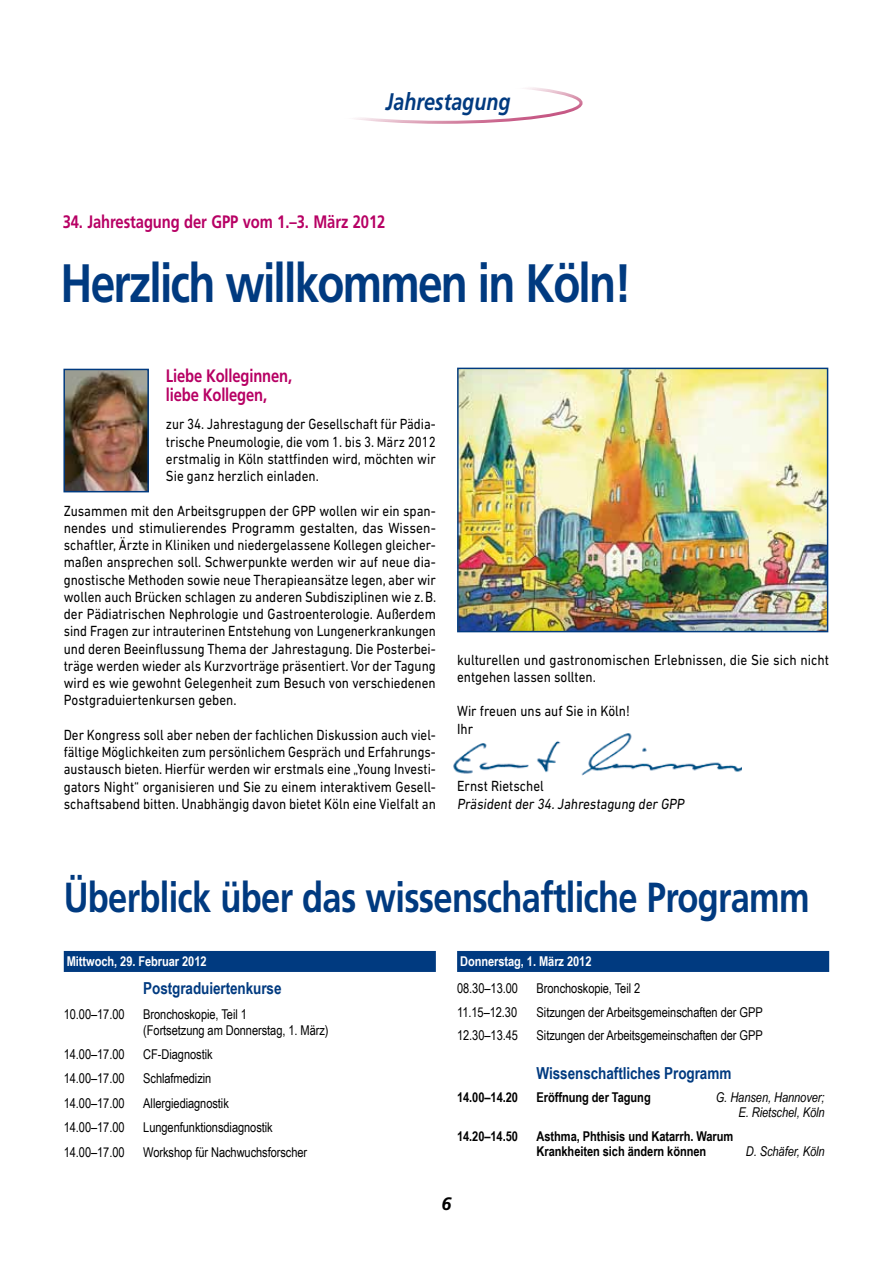
<style>
.page{position:relative;width:893px;height:1263px;background:#fff}
.page>*{position:absolute;margin:0;border:0;box-sizing:border-box;transform-origin:0 0}
.t1{font:700 54px "Frutiger";letter-spacing:-.04em;color:#003a80;scale:.82 1}
.t2{font:700 42px "Frutiger";letter-spacing:-.02em;color:#003a80;scale:.82 1}
.t3{font:italic 700 24px "Frutiger";color:#003a80;scale:.82 1}
.t4{font:700 18px/19.5px "Frutiger";letter-spacing:-.01em;color:#b70064;scale:.82 1}
.t5{font:italic 700 18px "Frutiger";color:#000}
.t6{font:700 16.5px "Arial Narrow";letter-spacing:-.005em;color:#003a80}
.t7{font:15px/17.2px "DIN Next LT Pro";color:#000;scale:.88 1}
.t8{font:15px/17.2px "DIN Next LT Pro";color:#000;text-align:justify;scale:.87 1}
.t9{font:15px/17.2px "DIN Next LT Pro";color:#000;scale:.9 1}
.t10{font:13.5px/15.9px "Arial Narrow";letter-spacing:-.005em;color:#000}
.t11{font:700 13.5px/15px "Arial Narrow";letter-spacing:-.005em;color:#000}
.t12{font:italic 13.5px/15px "Arial Narrow";letter-spacing:-.005em;color:#000;text-align:right}
.t13{font:700 13.5px "Arial Narrow";letter-spacing:-.005em;color:#fff}
</style>
<div class="page">
<div style="left:303px;top:82px;width:280px;height:42px;border:3px solid #fff;border-radius:50%"></div>
<img style="left:453px;top:733px;width:289px;height:43px">
<div style="left:457px;top:951px;width:372px;height:21px;background:#003a80"></div>
<div style="left:64px;top:951px;width:372px;height:21px;background:#003a80"></div>
<img style="left:66px;top:372px;width:80px;height:117px">
<div style="left:63px;top:369px;width:86px;height:123px;border:2px solid #003a80"></div>
<img style="left:459px;top:370px;width:367px;height:260px">
<div style="left:457px;top:368px;width:371px;height:264px;border:1px solid #003a80"></div>
<h3 class="t3" style="left:386px;top:88px;width:154px">Jahrestagung</h3>
<p class="t4" style="left:63px;top:211px;width:395px">34. Jahrestagung der GPP vom 1.–3. März 2012</p>
<h1 class="t1" style="left:61px;top:251px;width:698px">Herzlich willkommen in Köln!</h1>
<p class="t4" style="left:166px;top:366px;width:155px">Liebe Kolleginnen, liebe Kollegen,</p>
<p class="t8" style="left:166px;top:415px;width:312px">zur 34. Jahrestagung der Gesellschaft für Pädia&shy;trische Pneumologie, die vom 1. bis 3. März 2012 erstmalig in Köln stattfinden wird, möchten wir Sie ganz herzlich einladen.</p>
<p class="t7" style="left:64px;top:502px;width:425px;text-align:justify">Zusammen mit den Arbeitsgruppen der GPP wollen wir ein span&shy;nendes und stimulierendes Programm gestalten, das Wissen&shy;schaftler, Ärzte in Kliniken und niedergelassene Kollegen gleicher&shy;maßen ansprechen soll. Schwerpunkte werden wir auf neue dia&shy;gnostische Methoden sowie neue Therapieansätze legen, aber wir wollen auch Brücken schlagen zu anderen Subdisziplinen wie z.B. der Pädiatrischen Nephrologie und Gastroenterologie. Außerdem sind Fragen zur intrauterinen Entstehung von Lungenerkrankungen und deren Beeinflussung Thema der Jahrestagung. Die Posterbei&shy;träge werden wieder als Kurzvorträge präsentiert. Vor der Tagung wird es wie gewohnt Gelegenheit zum Besuch von verschiedenen Postgraduiertenkursen geben.</p>
<p class="t7" style="left:64px;top:726px;width:424px;text-align:justify">Der Kongress soll aber neben der fachlichen Diskussion auch viel&shy;fältige Möglichkeiten zum persönlichem Gespräch und Erfahrungs&shy;austausch bieten. Hierfür werden wir erstmals eine „Young Investi&shy;gators Night“ organisieren und Sie zu einem interaktivem Gesell&shy;schaftsabend bitten. Unabhängig davon bietet Köln eine Vielfalt an</p>
<p class="t9" style="left:457px;top:651px;width:415px">kulturellen und gastronomischen Erlebnissen, die Sie sich nicht entgehen lassen sollten.</p>
<p class="t7" style="left:457px;top:702px;width:198px">Wir freuen uns auf Sie in Köln!<br>Ihr</p>
<p class="t7" style="left:457px;top:777px;width:262px">Ernst Rietschel<br>Präsident der 34.Jahrestagung der GPP</p>
<h2 class="t2" style="left:64px;top:873px;width:911px">Überblick über das wissenschaftliche Programm</h2>
<p class="t13" style="left:67px;top:950px;width:141px">Mittwoch, 29. Februar 2012</p>
<p class="t6" style="left:143px;top:976px;width:140px">Postgraduiertenkurse</p>
<p class="t10" style="left:64px;top:1005px;width:62px">10.00–17.00</p>
<p class="t10" style="left:143px;top:1005px;width:187px">Bronchoskopie, Teil 1<br>(Fortsetzung am Donnerstag, 1. März)</p>
<p class="t10" style="left:64px;top:1046px;width:62px">14.00–17.00</p>
<p class="t10" style="left:143px;top:1046px;width:71px">CF-Diagnostik</p>
<p class="t10" style="left:64px;top:1070px;width:62px">14.00–17.00</p>
<p class="t10" style="left:143px;top:1070px;width:70px">Schlafmedizin</p>
<p class="t10" style="left:64px;top:1094px;width:62px">14.00–17.00</p>
<p class="t10" style="left:143px;top:1094px;width:87px">Allergiediagnostik</p>
<p class="t10" style="left:64px;top:1119px;width:62px">14.00–17.00</p>
<p class="t10" style="left:143px;top:1119px;width:131px">Lungenfunktionsdiagnostik</p>
<p class="t10" style="left:64px;top:1143px;width:62px">14.00–17.00</p>
<p class="t10" style="left:143px;top:1143px;width:165px">Workshop für Nachwuchsforscher</p>
<p class="t13" style="left:460px;top:950px;width:133px">Donnerstag, 1. März 2012</p>
<p class="t10" style="left:457px;top:980px;width:62px">08.30–13.00</p>
<p class="t10" style="left:537px;top:980px;width:105px">Bronchoskopie, Teil 2</p>
<p class="t10" style="left:457px;top:1004px;width:62px">11.15–12.30</p>
<p class="t10" style="left:537px;top:1004px;width:228px">Sitzungen der Arbeitsgemeinschaften der GPP</p>
<p class="t10" style="left:457px;top:1027px;width:62px">12.30–13.45</p>
<p class="t10" style="left:537px;top:1027px;width:228px">Sitzungen der Arbeitsgemeinschaften der GPP</p>
<p class="t6" style="left:537px;top:1060px;width:196px">Wissenschaftliches Programm</p>
<p class="t11" style="left:457px;top:1089px;width:62px">14.00–14.20</p>
<p class="t11" style="left:537px;top:1089px;width:116px">Eröffnung der Tagung</p>
<p class="t12" style="left:716px;top:1090px;width:110px">G. Hansen, Hannover;<br>E. Rietschel, Köln</p>
<p class="t11" style="left:457px;top:1128px;width:62px">14.20–14.50</p>
<p class="t11" style="left:537px;top:1128px;width:198px">Asthma, Phthisis und Katarrh. Warum<br>Krankheiten sich ändern können</p>
<p class="t12" style="left:746px;top:1143px;width:80px">D. Schäfer, Köln</p>
<p class="t5" style="left:441px;top:1193px;width:12px">6</p>
</div>
